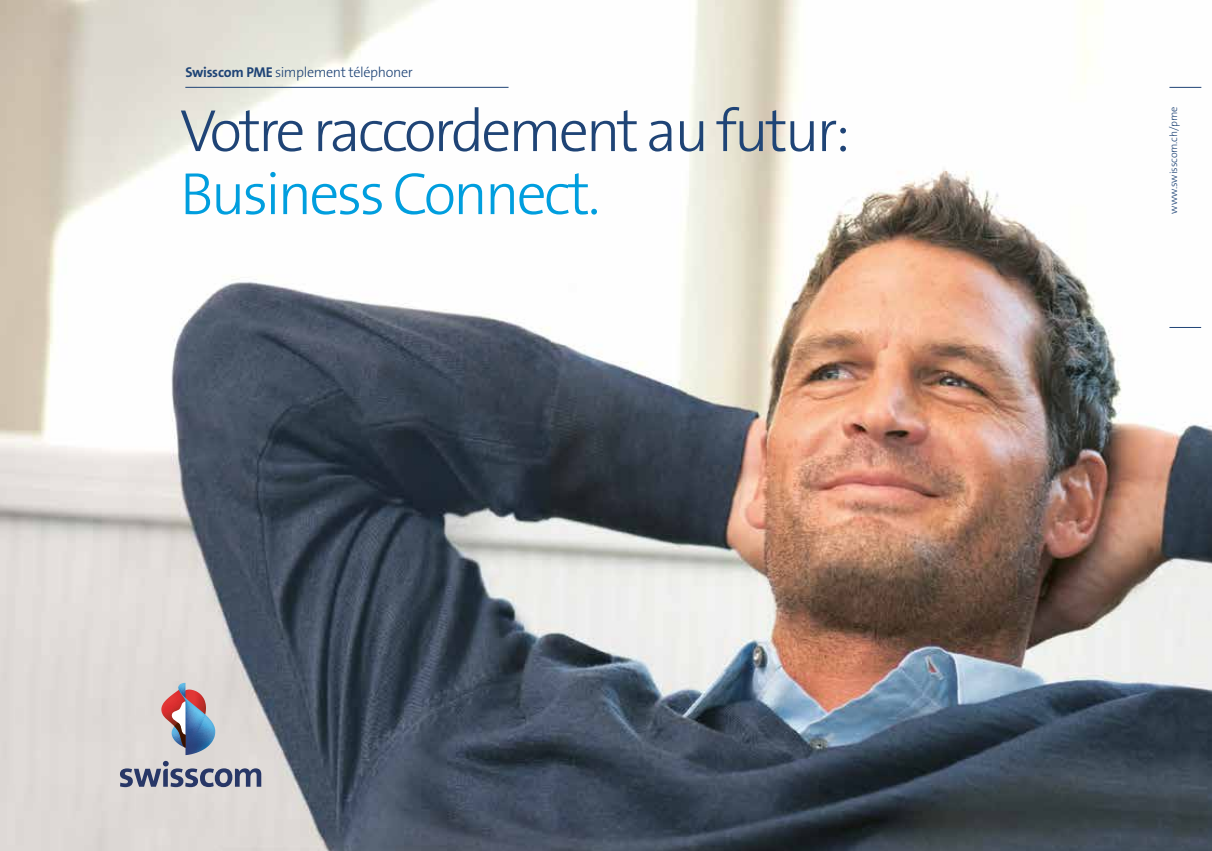
<style>
.page{position:relative;width:1212px;height:851px;background:#fff}
.page>*{position:absolute;margin:0;border:0;box-sizing:border-box;transform-origin:0 0}
.t1{font:300 60px "The Sans B W3";letter-spacing:-.05em;color:#1f4476}
.t2{font:300 60px "The Sans B W3";letter-spacing:-.05em;color:#009ede}
.t3{font:300 14.25px "The Sans B W3";letter-spacing:-.025em;color:#1f4476}
.t4{font:300 10.5px "The Sans B W3";letter-spacing:-.005em;color:#1f4476}
.s1{font-family:"The Sans B W7";font-weight:700}
</style>
<div class="page">
<img style="left:0;top:0;width:1212px;height:850px">
<hr style="left:185px;top:87px;width:323px;height:1px;background:#1f4476">
<hr style="left:1169px;top:87px;width:32px;height:1px;background:#1f4476">
<hr style="left:1169px;top:327px;width:32px;height:1px;background:#1f4476">
<svg style="left:120px;top:682px;width:141px;height:105px;background:#bcb7be"></svg>
<p class="t3" style="left:185px;top:63px;width:229px"><span class="s1">Swisscom PME</span> simplement téléphoner</p>
<h1 class="t1" style="left:180px;top:92px;width:672px">Votre raccordement au futur:</h1>
<h1 class="t2" style="left:180px;top:155px;width:422px">Business Connect.</h1>
<p class="t4" style="left:1167px;top:213px;width:108px;rotate:-90deg">www.swisscom.ch/pme</p>
</div>
